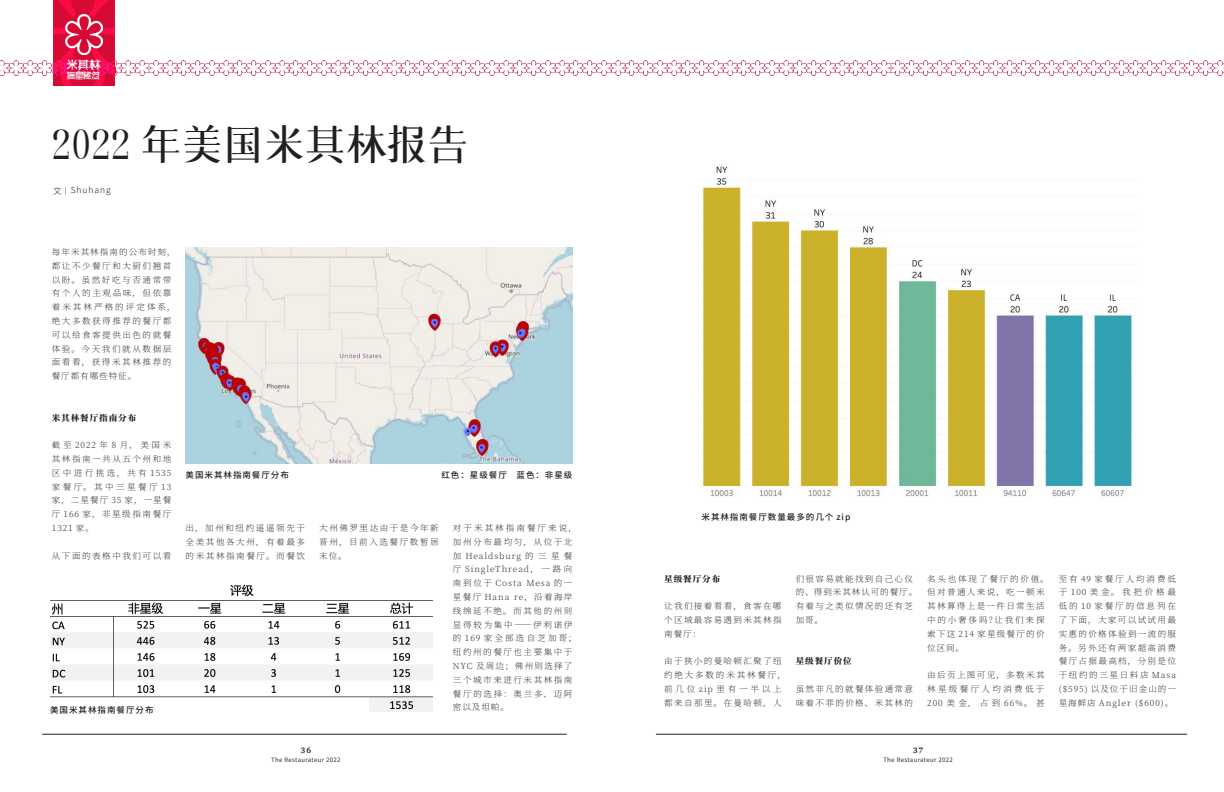
<style>
.page{position:relative;width:1224px;height:792px;background:#fff}
.page>*{position:absolute;margin:0;border:0;box-sizing:border-box;transform-origin:0 0}
.t1{font:42.1px "S Jrousong";letter-spacing:.01em;color:#231f20}
.t2{font:11.2px "S Jyunhei";color:#fff}
.t3{font:200 8.4px/13.8px "Source Han Serif CN";letter-spacing:.18em;color:#231f20;text-align:justify}
.t4{font:200 8.4px/13.8px "Source Han Serif CN";letter-spacing:.16em;color:#231f20}
.t5{font:200 8.4px/13.8px "Source Han Serif CN";letter-spacing:.155em;color:#231f20}
.t6{font:500 8.4px "Source Han Sans CN";letter-spacing:.11em;color:#231f20}
.t7{font:800 8.4px "Source Han Serif CN";letter-spacing:.11em;color:#231f20}
.t8{font:300 8.4px "Source Han Sans CN";letter-spacing:.11em;color:#231f20}
.t9{font:8.3px "S Jyunhei";color:#fff}
.t10{font:700 8px "Charter";color:#231f20}
.t11{font:6px "Source Han Sans CN";letter-spacing:.06em;color:#231f20}
.s1{font-size:6.8px}
</style>
<div class="page">
<hr style="left:42px;top:734px;width:525px;height:1px;background:#231f20">
<hr style="left:656px;top:734px;width:531px;height:1px;background:#231f20">
<img style="left:186px;top:248px;width:387px;height:216px">
<img style="left:50px;top:584px;width:383px;height:128px">
<img style="left:702px;top:166px;width:431px;height:331px">
<img style="left:53px;top:0;width:62px;height:86px">
<img style="left:63px;top:15px;width:39px;height:40px">
<img style="left:0;top:60px;width:1224px;height:16px">
<h2 class="t2" style="left:67px;top:55px;width:35px">米其林</h2>
<p class="t9" style="left:67px;top:68px;width:35px">摘星秘笈</p>
<h1 class="t1" style="left:52px;top:119px;width:418px">2022 年美国米其林报告</h1>
<p class="t8" style="left:53px;top:186px;width:59px">文 <span class="s1">|</span> Shuhang</p>
<p class="t3" style="left:52px;top:245px;width:125px;text-align:left">每年米其林指南的公布时刻，都让不少餐厅和大厨们翘首以盼。虽然好吃与否通常带有个人的主观品味，但依靠着米其林严格的评定体系，绝大多数获得推荐的餐厅都可以给食客提供出色的就餐体验。今天我们就从数据层面看看，获得米其林推荐的餐厅都有哪些特征。</p>
<p class="t7" style="left:52px;top:413px;width:86px">米其林餐厅指南分布</p>
<p class="t3" style="left:52px;top:438px;width:121px">截至2022年8月，美国米其林指南一共从五个州和地区中进行挑选，共有 1535家餐厅。其中三星餐厅 13家，二星餐厅 35 家，一星餐厅 166 家，非星级指南餐厅1321 家。</p>
<p class="t3" style="left:52px;top:549px;width:121px">从下面的表格中我们可以看</p>
<p class="t6" style="left:50px;top:705px;width:105px">美国米其林指南餐厅分布</p>
<p class="t6" style="left:186px;top:470px;width:105px">美国米其林指南餐厅分布</p>
<p class="t6" style="left:441px;top:470px;width:133px">红色：星级餐厅 蓝色：非星级</p>
<p class="t3" style="left:186px;top:521px;width:121px">出，加州和纽约遥遥领先于全美其他各大州，有着最多的米其林指南餐厅。而餐饮</p>
<p class="t3" style="left:319px;top:521px;width:121px">大州佛罗里达由于是今年新晋州，目前入选餐厅数暂居末位。</p>
<p class="t3" style="left:453px;top:521px;width:125px;text-align:left">对于米其林指南餐厅来说，加州分布最均匀，从位于北加 Healdsburg 的三星餐厅 SingleThread，一路向南到位于 Costa Mesa 的一星餐厅 Hana re，沿着海岸线绵延不绝。而其他的州则显得较为集中——伊利诺伊的 169 家全部选自芝加哥；纽约州的餐厅也主要集中于<br>NYC 及周边；佛州则选择了三个城市来进行米其林指南餐厅的选择：奥兰多、迈阿密以及坦帕。</p>
<p class="t10" style="left:301px;top:743px;width:12px">36</p>
<p class="t11" style="left:271px;top:756px;width:71px">The Restaurateur 2022</p>
<p class="t6" style="left:702px;top:513px;width:150px">米其林指南餐厅数量最多的几个 zip</p>
<p class="t7" style="left:664px;top:574px;width:58px">星级餐厅分布</p>
<p class="t3" style="left:664px;top:599px;width:119px">让我们接着看看，食客在哪个区域最容易遇到米其林指南餐厅：</p>
<p class="t3" style="left:664px;top:655px;width:123px;text-align:left">由于狭小的曼哈顿汇聚了纽约绝大多数的米其林餐厅，前几位zip里有一半以上都来自那里。在曼哈顿，人</p>
<p class="t5" style="left:796px;top:572px;width:123px">们很容易就能找到自己心仪的、得到米其林认可的餐厅。有着与之类似情况的还有芝加哥。</p>
<p class="t7" style="left:796px;top:657px;width:58px">星级餐厅价位</p>
<p class="t5" style="left:796px;top:682px;width:119px">虽然非凡的就餐体验通常意味着不菲的价格、米其林的</p>
<p class="t4" style="left:927px;top:572px;width:123px">名头也体现了餐厅的价值。但对普通人来说，吃一顿米其林算得上是一件日常生活中的小奢侈吗？让我们来探索下这 214 家星级餐厅的价位区间。</p>
<p class="t3" style="left:927px;top:668px;width:119px">由后页上图可见，多数米其林星级餐厅人均消费低于200 美金，占到 66%。甚</p>
<p class="t3" style="left:1059px;top:572px;width:119px">至有 49 家餐厅人均消费低于100美金。我把价格最低的 10 家餐厅的信息列在了下面，大家可以试试用最实惠的价格体验到一流的服务。另外还有两家超高消费餐厅占据最高档，分别是位于纽约的三星日料店 Masa ($595) 以及位于旧金山的一星海鲜店 Angler ($600)。</p>
<p class="t10" style="left:913px;top:743px;width:12px">37</p>
<p class="t11" style="left:883px;top:756px;width:71px">The Restaurateur 2022</p>
</div>
